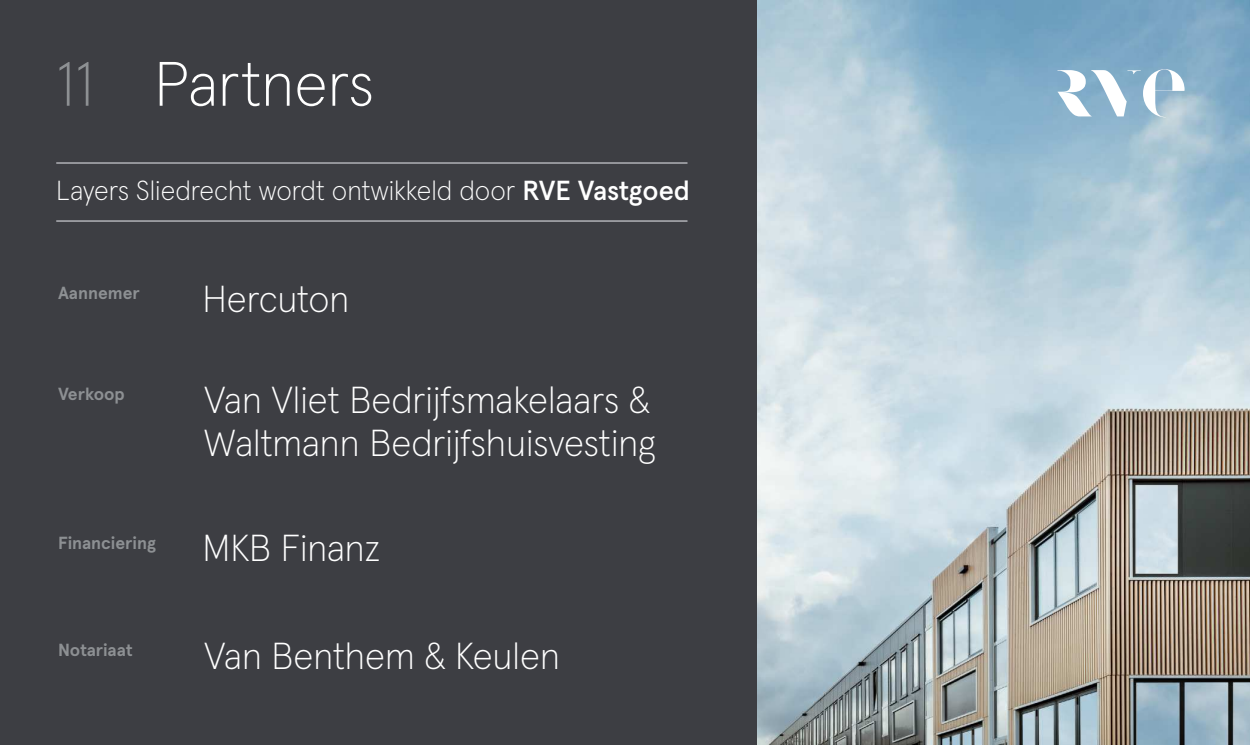
<style>
.page{position:relative;width:1250px;height:745px;background:#fff}
.page>*{position:absolute;margin:0;border:0;box-sizing:border-box;transform-origin:0 0}
.t1{font:200 62.5px "Apercu Aktiv";color:#fff}
.t2{font:200 37.5px/42.5px "Apercu Aktiv";color:#fff}
.t3{font:200 27.5px "Apercu Aktiv";color:#fff}
.t4{font:700 17.5px "Apercu Aktiv";color:#8d9093}
.s1{color:#8d9093}
.s2{font-weight:500}
</style>
<div class="page">
<div style="left:0;top:0;width:758px;height:744px;background:#3d3e43"></div>
<img style="left:758px;top:0;width:492px;height:744px">
<svg style="left:1058px;top:69px;width:127px;height:48px"></svg>
<hr style="left:56px;top:162px;width:632px;height:1px;background:#ebebf1">
<hr style="left:56px;top:220px;width:632px;height:1px;background:#ebebf1">
<h1 class="t1" style="left:56px;top:36px;width:319px"><span class="s1">11</span> Partners</h1>
<p class="t3" style="left:56px;top:170px;width:635px">Layers Sliedrecht wordt ontwikkeld door <span class="s2">RVE Vastgoed</span></p>
<p class="t4" style="left:58px;top:278px;width:83px">Aannemer</p>
<p class="t2" style="left:202px;top:274px;width:149px">Hercuton</p>
<p class="t4" style="left:58px;top:380px;width:68px">Verkoop</p>
<p class="t2" style="left:204px;top:375px;width:453px">Van Vliet Bedrijfsmakelaars &amp;<br>Waltmann Bedrijfshuisvesting</p>
<p class="t4" style="left:58px;top:529px;width:99px">Financiering</p>
<p class="t2" style="left:202px;top:523px;width:180px">MKB Finanz</p>
<p class="t4" style="left:58px;top:636px;width:76px">Notariaat</p>
<p class="t2" style="left:204px;top:630px;width:357px">Van Benthem &amp; Keulen</p>
</div>
